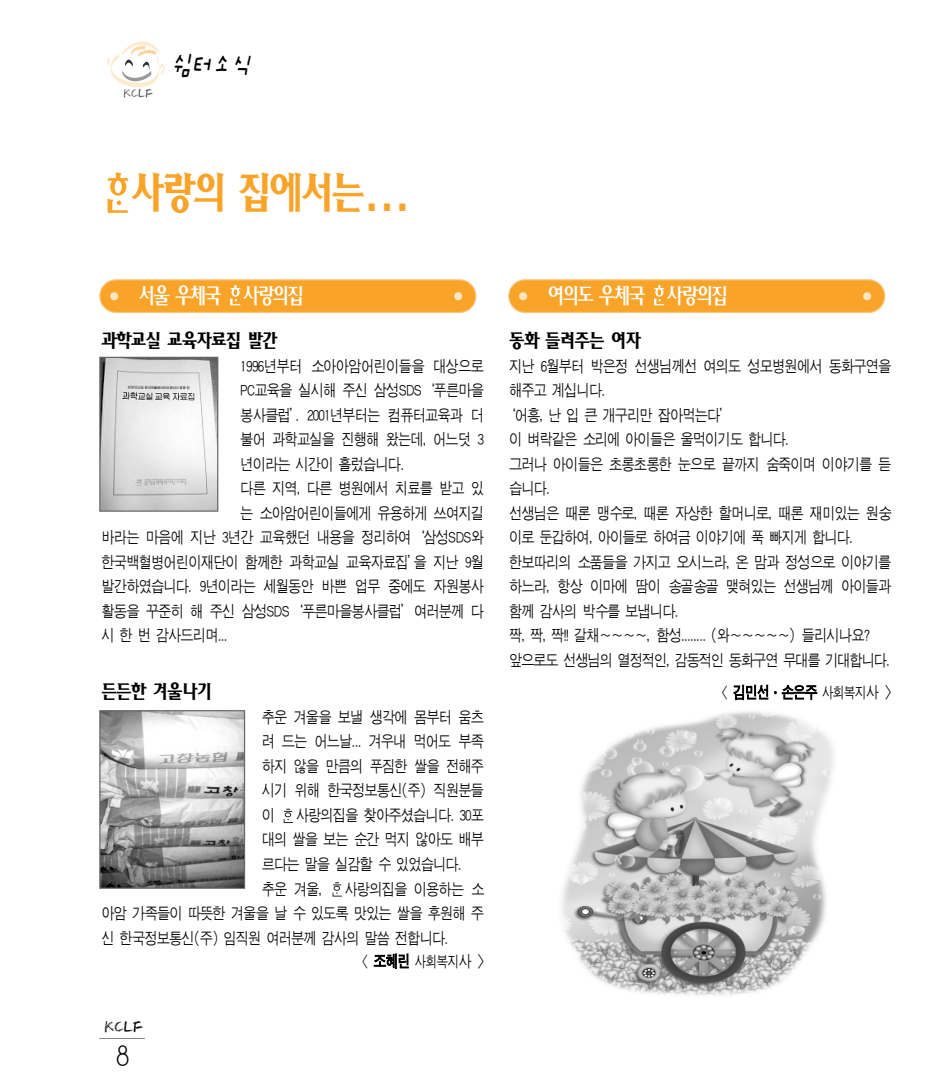
<style>
.page{position:relative;width:942px;height:1091px;background:#fff}
.page>*{position:absolute;margin:0;border:0;box-sizing:border-box;transform-origin:0 0}
.t1{font:42px "Sapph IIB";letter-spacing:-.075em;color:#f9a328;scale:.8 1}
.t2{font:italic 35px "San Ks M";color:#000;scale:.8 1}
.t3{font:24.5px "Sapph IIL";color:#000;scale:.8 1}
.t4{font:21px "Sapph IIM";letter-spacing:-.11em;color:#fff;scale:.8 1}
.t5{font:18.38px "Sapph IIB";letter-spacing:-.06em;color:#000;scale:.85 1}
.t6{font:15.75px/24.5px "J Cmg J";letter-spacing:-.075em;color:#000;text-align:justify;scale:.85 1}
.t7{font:15.75px "J Cmg J";letter-spacing:-.075em;color:#000;scale:.8 1}
.t8{font:14.88px "J Cmg J";color:#000;scale:.8 1}
.s1{font-size:15.75px}
.s2{font-size:14.88px}
</style>
<div class="page">
<svg style="left:107px;top:172px;width:22px;height:41px"></svg>
<svg style="left:107px;top:41px;width:58px;height:57px"></svg>
<hr style="left:99px;top:1037px;width:46px;height:1px;background:#808080">
<svg style="left:104px;top:1020px;width:39px;height:12px"></svg>
<svg style="left:332px;top:882px;width:10px;height:14px"></svg>
<svg style="left:284px;top:808px;width:9px;height:14px"></svg>
<div style="left:100px;top:280px;width:376px;height:32px;background:#f9a328;border-radius:16px"></div>
<div style="left:99px;top:279px;width:377px;height:34px;border:1px solid #fdc67d;border-radius:16px"></div>
<svg style="left:230px;top:285px;width:11px;height:20px"></svg>
<div style="left:110px;top:292px;width:8px;height:8px;background:#fee5c4;border-radius:50%"></div>
<div style="left:454px;top:292px;width:8px;height:8px;background:#fee5c4;border-radius:50%"></div>
<div style="left:509px;top:280px;width:375px;height:32px;background:#f9a328;border-radius:16px"></div>
<div style="left:508px;top:279px;width:377px;height:34px;border:1px solid #fdc67d;border-radius:16px"></div>
<svg style="left:653px;top:285px;width:11px;height:20px"></svg>
<div style="left:519px;top:292px;width:8px;height:8px;background:#fee5c4;border-radius:50%"></div>
<div style="left:863px;top:292px;width:8px;height:8px;background:#fee5c4;border-radius:50%"></div>
<div style="left:99px;top:357px;width:124px;height:155px;background:linear-gradient(to bottom,#fff,#fff)"></div>
<img style="left:101px;top:359px;width:115px;height:150px">
<div style="left:99px;top:357px;width:119px;height:154px;border:1px solid #666"></div>
<img style="left:101px;top:712px;width:142px;height:174px">
<div style="left:99px;top:710px;width:146px;height:178px;border:1px solid #666"></div>
<img style="left:561px;top:711px;width:273px;height:285px">
<h2 class="t2" style="left:171px;top:53px;width:107px">쉼터소식</h2>
<h1 class="t1" style="left:131px;top:173px;width:352px">사랑의 집에서는...</h1>
<h3 class="t4" style="left:139px;top:286px;width:208px">서울 우체국 사랑의집</h3>
<h3 class="t4" style="left:547px;top:286px;width:227px">여의도 우체국 사랑의집</h3>
<p class="t5" style="left:102px;top:332px;width:209px">과학교실 교육자료집 발간</p>
<p class="t6" style="left:240px;top:354px;width:288px">1996년부터 소아아암어린이들을 대상으로</p>
<p class="t6" style="left:240px;top:379px;width:288px">PC교육을 실시해 주신 삼성SDS ‘푸른마을</p>
<p class="t6" style="left:240px;top:403px;width:288px">봉사클럽’. 2001년부터는 컴퓨터교육과 더</p>
<p class="t6" style="left:240px;top:428px;width:288px">불어 과학교실을 진행해 왔는데, 어느덧 3</p>
<p class="t6" style="left:240px;top:452px;width:194px">년이라는 시간이 흘렀습니다.</p>
<p class="t6" style="left:240px;top:477px;width:288px">다른 지역, 다른 병원에서 치료를 받고 있</p>
<p class="t6" style="left:240px;top:501px;width:288px">는 소아암어린이들에게 유용하게 쓰여지길</p>
<p class="t6" style="left:102px;top:526px;width:451px">바라는 마음에 지난 3년간 교육했던 내용을 정리하여‘삼성SDS와</p>
<p class="t6" style="left:102px;top:550px;width:451px">한국백혈병어린이재단이 함께한 과학교실 교육자료집’을 지난 9월</p>
<p class="t6" style="left:102px;top:575px;width:451px">발간하였습니다. 9년이라는 세월동안 바쁜 업무 중에도 자원봉사</p>
<p class="t6" style="left:102px;top:599px;width:451px">활동을 꾸준히 해 주신 삼성SDS ‘푸른마을봉사클럽’여러분께 다</p>
<p class="t6" style="left:102px;top:624px;width:150px">시 한 번 감사드리며...</p>
<p class="t5" style="left:102px;top:683px;width:132px">든든한 겨울나기</p>
<p class="t6" style="left:262px;top:705px;width:263px">추운 겨울을 보낼 생각에 몸부터 움츠 려 드는 어느날... 겨우내 먹어도 부족 하지 않을 만큼의 푸짐한 쌀을 전해주 시기 위해 한국정보통신(주) 직원분들 이</p>
<p class="t6" style="left:262px;top:803px;width:263px;text-align:left;text-indent:34px">사랑의집을 찾아주셨습니다. 30포 대의 쌀을 보는 순간 먹지 않아도 배부 르다는 말을 실감할 수 있었습니다. 추운 겨울,</p>
<p class="t6" style="left:102px;top:877px;width:451px;text-indent:243px">사랑의집을 이용하는 소 아암 가족들이 따뜻한 겨울을 날 수 있도록 맛있는 쌀을 후원해 주 신 한국정보통신(주) 임직원 여러분께 감사의 말씀 전합니다.</p>
<p class="t8" style="left:362px;top:954px;width:154px">&lt; <span class="s1">조혜린</span> 사회복지<span class="s1">사 &gt;</span></p>
<p class="t5" style="left:509px;top:332px;width:157px">동화 들려주는 여자</p>
<p class="t6" style="left:509px;top:354px;width:451px">지난 6월부터 박은정 선생님께선 여의도 성모병원에서 동화구연을</p>
<p class="t6" style="left:509px;top:379px;width:115px">해주고 계십니다.</p>
<p class="t6" style="left:502px;top:403px;width:273px">‘어흥, 난 입 큰 개구리만 잡아먹는다’</p>
<p class="t6" style="left:509px;top:428px;width:331px">이 벼락같은 소리에 아이들은 울먹이기도 합니다.</p>
<p class="t6" style="left:509px;top:452px;width:451px">그러나 아이들은 초롱초롱한 눈으로 끝까지 숨죽이며 이야기를 듣</p>
<p class="t6" style="left:509px;top:477px;width:50px">습니다.</p>
<p class="t6" style="left:509px;top:501px;width:451px">선생님은 때론 맹수로, 때론 자상한 할머니로, 때론 재미있는 원숭</p>
<p class="t6" style="left:509px;top:526px;width:406px">이로 둔갑하여, 아이들로 하여금 이야기에 푹 빠지게 합니다.</p>
<p class="t6" style="left:509px;top:550px;width:451px">한보따리의 소품들을 가지고 오시느라, 온 맘과 정성으로 이야기를</p>
<p class="t6" style="left:509px;top:575px;width:451px">하느라, 항상 이마에 땀이 송골송골 맺혀있는 선생님께 아이들과</p>
<p class="t6" style="left:509px;top:599px;width:201px">함께 감사의 박수를 보냅니다.</p>
<p class="t6" style="left:509px;top:624px;width:426px">짝, 짝, 짝!! 갈채~~~~, 함성........ (와~~~~~) 들리시나요?</p>
<p class="t6" style="left:509px;top:648px;width:450px">앞으로도 선생님의 열정적인, 감동적인 동화구연 무대를 기대합니다.</p>
<p class="t7" style="left:721px;top:685px;width:214px"><span class="s2">&lt;</span> 김민선∙손은주 <span class="s2">사회복지</span>사 &gt;</p>
<h3 class="t3" style="left:115px;top:1044px;width:20px">8</h3>
</div>
